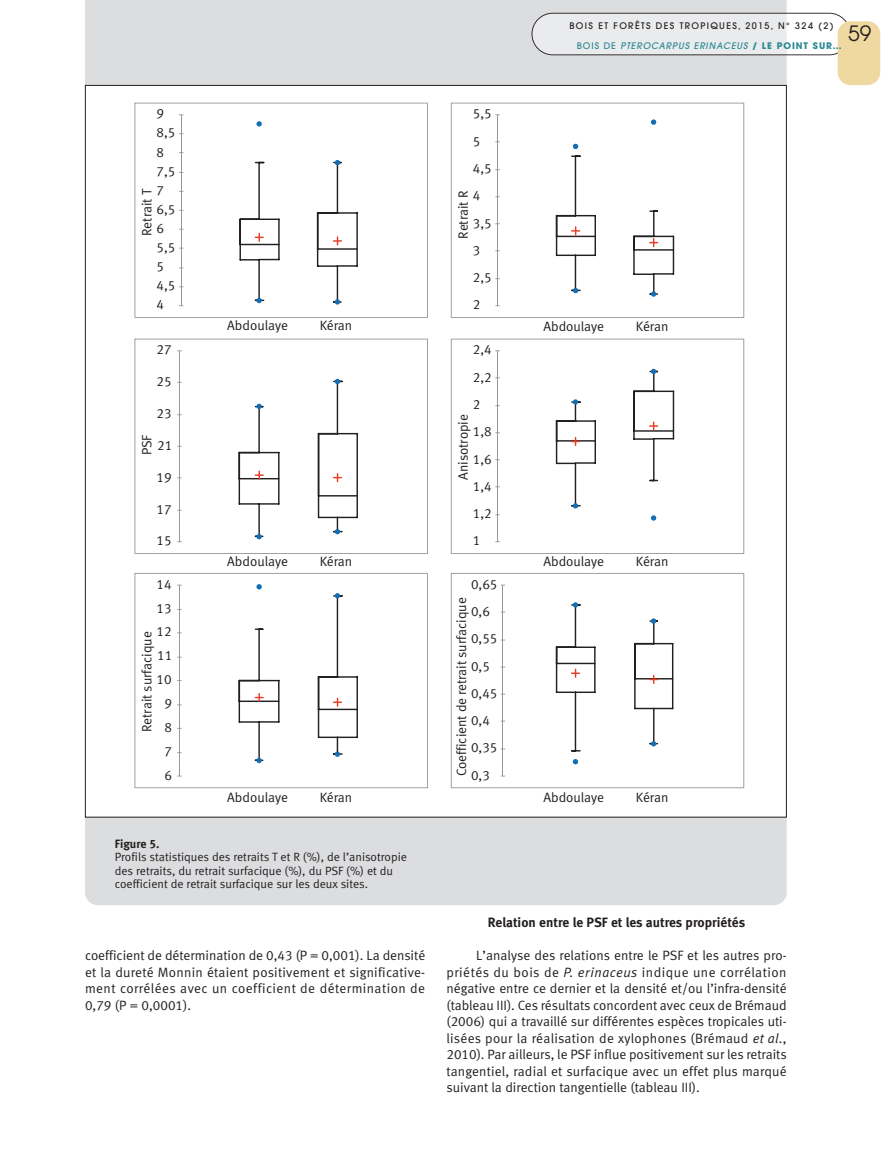
<style>
.page{position:relative;width:893px;height:1149px;background:#fff}
.page>*{position:absolute;margin:0;border:0;box-sizing:border-box;transform-origin:0 0}
.t1{font:21px "Avant Garde";color:#231f20}
.t2{font:13.5px/16.5px "Meta Normal LF";color:#231f20;text-align:justify}
.t3{font:13.5px "Meta Bold LF";color:#231f20}
.t4{font:12px/13.5px "Meta Normal LF";color:#231f20}
.t5{font:12px "Meta Bold LF";color:#231f20}
.t6{font:500 9px "Avant Garde";letter-spacing:.15em;color:#231f20}
.t7{font:italic 500 9px "Avant Garde";letter-spacing:.1em;color:#2c8993}
.s1{font-style:normal}
.s2{font-weight:700;font-style:normal}
.s3{font-style:italic}
</style>
<div class="page">
<div style="left:85px;top:0;width:702px;height:904px;background:#dcdddf"></div>
<div style="left:85px;top:85px;width:701px;height:731px;background:#fff"></div>
<svg style="left:134px;top:103px;width:294px;height:215px"></svg>
<svg style="left:451px;top:103px;width:293px;height:215px"></svg>
<svg style="left:134px;top:338px;width:294px;height:215px"></svg>
<svg style="left:451px;top:338px;width:293px;height:215px"></svg>
<svg style="left:134px;top:573px;width:294px;height:215px"></svg>
<svg style="left:451px;top:573px;width:293px;height:215px"></svg>
<svg style="left:255px;top:470px;width:9px;height:9px"></svg>
<svg style="left:255px;top:534px;width:8px;height:5px"></svg>
<svg style="left:256px;top:584px;width:6px;height:5px"></svg>
<svg style="left:255px;top:403px;width:8px;height:6px"></svg>
<svg style="left:255px;top:692px;width:9px;height:9px"></svg>
<svg style="left:255px;top:757px;width:8px;height:6px"></svg>
<svg style="left:333px;top:379px;width:10px;height:5px"></svg>
<svg style="left:333px;top:473px;width:9px;height:9px"></svg>
<svg style="left:333px;top:516px;width:10px;height:18px"></svg>
<svg style="left:333px;top:593px;width:10px;height:5px"></svg>
<svg style="left:333px;top:697px;width:9px;height:9px"></svg>
<svg style="left:318px;top:736px;width:40px;height:20px"></svg>
<svg style="left:571px;top:602px;width:10px;height:5px"></svg>
<svg style="left:556px;top:646px;width:24px;height:31px"></svg>
<svg style="left:573px;top:758px;width:5px;height:6px"></svg>
<svg style="left:649px;top:618px;width:9px;height:26px"></svg>
<svg style="left:649px;top:674px;width:9px;height:9px"></svg>
<svg style="left:649px;top:740px;width:9px;height:6px"></svg>
<svg style="left:649px;top:368px;width:9px;height:24px"></svg>
<svg style="left:649px;top:421px;width:9px;height:9px"></svg>
<svg style="left:651px;top:515px;width:5px;height:5px"></svg>
<svg style="left:651px;top:119px;width:5px;height:6px"></svg>
<svg style="left:649px;top:210px;width:9px;height:37px"></svg>
<svg style="left:649px;top:273px;width:25px;height:23px"></svg>
<svg style="left:573px;top:144px;width:5px;height:5px"></svg>
<svg style="left:556px;top:215px;width:24px;height:22px"></svg>
<svg style="left:571px;top:288px;width:10px;height:5px"></svg>
<svg style="left:556px;top:399px;width:25px;height:47px"></svg>
<svg style="left:571px;top:503px;width:10px;height:5px"></svg>
<svg style="left:531px;top:13px;width:316px;height:42px"></svg>
<div style="left:838px;top:21px;width:42px;height:64px;background:#f0d9a0;border-radius:13px"></div>
<p class="t2" style="left:157px;top:107px;width:9px">9</p>
<p class="t2" style="left:157px;top:126px;width:20px">8,5</p>
<p class="t2" style="left:157px;top:145px;width:9px">8</p>
<p class="t2" style="left:157px;top:164px;width:20px">7,5</p>
<p class="t2" style="left:157px;top:183px;width:9px">7</p>
<p class="t2" style="left:140px;top:236px;width:48px;rotate:-90deg">Retrait T</p>
<p class="t2" style="left:157px;top:202px;width:20px">6,5</p>
<p class="t2" style="left:157px;top:221px;width:9px">6</p>
<p class="t2" style="left:157px;top:240px;width:20px">5,5</p>
<p class="t2" style="left:157px;top:259px;width:9px">5</p>
<p class="t2" style="left:157px;top:278px;width:20px">4,5</p>
<p class="t2" style="left:157px;top:297px;width:9px">4</p>
<p class="t2" style="left:157px;top:342px;width:17px">27</p>
<p class="t2" style="left:157px;top:374px;width:17px">25</p>
<p class="t2" style="left:157px;top:406px;width:17px">23</p>
<p class="t2" style="left:140px;top:455px;width:22px;rotate:-90deg">PSF</p>
<p class="t2" style="left:157px;top:438px;width:17px">21</p>
<p class="t2" style="left:157px;top:470px;width:17px">19</p>
<p class="t2" style="left:157px;top:501px;width:17px">17</p>
<p class="t2" style="left:157px;top:533px;width:17px">15</p>
<p class="t2" style="left:157px;top:577px;width:17px">14</p>
<p class="t2" style="left:157px;top:600px;width:17px">13</p>
<p class="t2" style="left:157px;top:624px;width:17px">12</p>
<p class="t2" style="left:140px;top:731px;width:102px;rotate:-90deg">Retrait surfacique</p>
<p class="t2" style="left:157px;top:648px;width:17px">11</p>
<p class="t2" style="left:157px;top:672px;width:17px">10</p>
<p class="t2" style="left:165px;top:696px;width:9px">9</p>
<p class="t2" style="left:165px;top:720px;width:9px">8</p>
<p class="t2" style="left:165px;top:744px;width:9px">7</p>
<p class="t2" style="left:165px;top:767px;width:9px">6</p>
<p class="t2" style="left:227px;top:318px;width:62px">Abdoulaye</p>
<p class="t2" style="left:320px;top:318px;width:34px">Kéran</p>
<p class="t2" style="left:227px;top:554px;width:62px">Abdoulaye</p>
<p class="t2" style="left:320px;top:554px;width:34px">Kéran</p>
<p class="t2" style="left:473px;top:107px;width:20px">5,5</p>
<p class="t2" style="left:473px;top:134px;width:9px">5</p>
<p class="t2" style="left:473px;top:161px;width:20px">4,5</p>
<p class="t2" style="left:456px;top:238px;width:49px;rotate:-90deg">Retrait R</p>
<p class="t2" style="left:473px;top:188px;width:9px">4</p>
<p class="t2" style="left:473px;top:216px;width:20px">3,5</p>
<p class="t2" style="left:473px;top:243px;width:9px">3</p>
<p class="t2" style="left:473px;top:270px;width:20px">2,5</p>
<p class="t2" style="left:473px;top:297px;width:9px">2</p>
<p class="t2" style="left:473px;top:342px;width:20px">2,4</p>
<p class="t2" style="left:473px;top:370px;width:20px">2,2</p>
<p class="t2" style="left:473px;top:397px;width:9px">2</p>
<p class="t2" style="left:456px;top:480px;width:67px;rotate:-90deg">Anisotropie</p>
<p class="t2" style="left:473px;top:424px;width:20px">1,8</p>
<p class="t2" style="left:473px;top:451px;width:20px">1,6</p>
<p class="t2" style="left:473px;top:479px;width:20px">1,4</p>
<p class="t2" style="left:473px;top:506px;width:20px">1,2</p>
<p class="t2" style="left:473px;top:533px;width:9px">1</p>
<p class="t2" style="left:471px;top:577px;width:28px">0,65</p>
<p class="t2" style="left:454px;top:776px;width:180px;rotate:-90deg">Coefficient de retrait surfacique</p>
<p class="t2" style="left:471px;top:604px;width:20px">0,6</p>
<p class="t2" style="left:471px;top:631px;width:28px">0,55</p>
<p class="t2" style="left:471px;top:658px;width:20px">0,5</p>
<p class="t2" style="left:471px;top:686px;width:28px">0,45</p>
<p class="t2" style="left:471px;top:713px;width:20px">0,4</p>
<p class="t2" style="left:471px;top:740px;width:28px">0,35</p>
<p class="t2" style="left:471px;top:767px;width:20px">0,3</p>
<p class="t6" style="left:569px;top:23px;width:266px">BOIS ET FORÊTS DES TROPIQUES, 2015, N° 324 (2)</p>
<h1 class="t1" style="left:848px;top:26px;width:25px">59</h1>
<p class="t7" style="left:577px;top:42px;width:267px"><span class="s1">BOIS DE</span> PTEROCARPUS ERINACEUS <span class="s2">/ LE POINT SUR…</span></p>
<p class="t2" style="left:543px;top:319px;width:62px">Abdoulaye</p>
<p class="t2" style="left:636px;top:319px;width:34px">Kéran</p>
<p class="t2" style="left:543px;top:554px;width:62px">Abdoulaye</p>
<p class="t2" style="left:636px;top:554px;width:34px">Kéran</p>
<p class="t2" style="left:227px;top:790px;width:62px">Abdoulaye</p>
<p class="t2" style="left:320px;top:790px;width:34px">Kéran</p>
<p class="t2" style="left:543px;top:790px;width:62px">Abdoulaye</p>
<p class="t2" style="left:636px;top:790px;width:34px">Kéran</p>
<p class="t5" style="left:115px;top:839px;width:46px">Figure 5.</p>
<p class="t4" style="left:115px;top:851px;width:294px">Profils statistiques des retraits T et R (%), de l’anisotropie des retraits, du retrait surfacique (%), du PSF (%) et du coefficient de retrait surfacique sur les deux sites.</p>
<p class="t2" style="left:85px;top:948px;width:342px">coefficient de détermination de 0,43 (P = 0,001). La densité et la dureté Monnin étaient positivement et significative&shy;ment corrélées avec un coefficient de détermination de 0,79 (P = 0,0001).</p>
<p class="t3" style="left:488px;top:917px;width:259px">Relation entre le PSF et les autres propriétés</p>
<p class="t2" style="left:446px;top:948px;width:342px;text-indent:30px">L’analyse des relations entre le PSF et les autres pro&shy;priétés du bois de <span class="s3">P. erinaceus</span> indique une corrélation négative entre ce dernier et la densité et/ou l’infra-densité (tableau III). Ces résultats concordent avec ceux de Brémaud (2006) qui a travaillé sur différentes espèces tropicales uti&shy;lisées pour la réalisation de xylophones (Brémaud <span class="s3">et al</span>., 2010). Par ailleurs, le PSF influe positivement sur les retraits tangentiel, radial et surfacique avec un effet plus marqué suivant la direction tangentielle (tableau III).</p>
</div>
